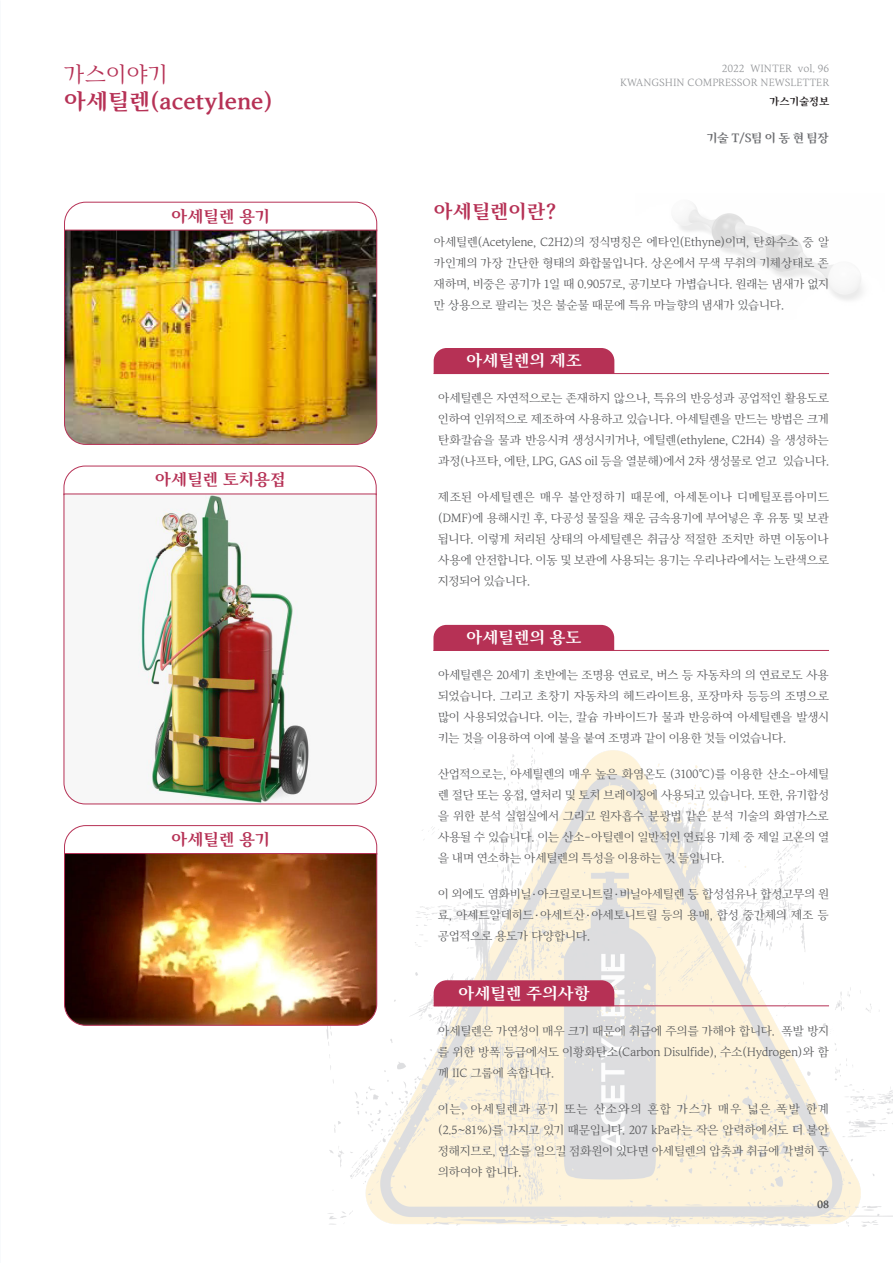
<style>
.page{position:relative;width:893px;height:1263px;background:#fff}
.page>*{position:absolute;margin:0;border:0;box-sizing:border-box;transform-origin:0 0}
.t1{font:22.5px "Arita buri Bold OTF";color:#b63155}
.t2{font:22.5px "Arita buri Medium OTF";color:#b63155}
.ÿFFFFB9ÿFFFFD9ÿFFFF{font:19.5px "Arita buri Bold OTF";color:#b63155}
.ÿFFFFB9ÿFFFFD9ÿFFFF-2{font:16.5px "Arita buri Bold OTF";color:#fff}
.ÿFFFFB9ÿFFFFD9ÿFFFF-3{font:16.5px "Arita buri Bold OTF";color:#b63155}
.t3{font:12px/21px "Arita buri Medium OTF";letter-spacing:-.025em;color:#57585a;text-align:justify}
.ÿFFFFB9ÿFFFFD9ÿFFFF-4{font:12px "Arita buri Bold OTF";color:#6c6d70}
.t4{font:10.5px "Arita buri Medium OTF";color:#939598}
.t5{font:10.5px "Arita buri Bold OTF";color:#231f20}
.t6{font:10.5px "Arita buri Bold OTF";color:#4b4c4d}
</style>
<div class="page">
<img style="left:326px;top:731px;width:567px;height:495px">
<img style="left:675px;top:204px;width:187px;height:96px">
<div style="left:434px;top:348px;width:180px;height:25px;background:#b63155"></div>
<hr style="left:434px;top:373px;width:395px;height:1px;background:#b63155">
<div style="left:433px;top:625px;width:181px;height:25px;background:#b63155"></div>
<hr style="left:433px;top:650px;width:396px;height:1px;background:#b63155">
<div style="left:434px;top:980px;width:180px;height:25px;background:#b63155"></div>
<hr style="left:434px;top:1005px;width:395px;height:1px;background:#b63155">
<svg style="left:64px;top:202px;width:313px;height:28px"></svg>
<img style="left:64px;top:230px;width:313px;height:215px">
<svg style="left:64px;top:825px;width:313px;height:28px"></svg>
<img style="left:64px;top:853px;width:313px;height:173px">
<svg style="left:64px;top:466px;width:313px;height:28px"></svg>
<img style="left:64px;top:494px;width:313px;height:310px">
<p class="t2" style="left:64px;top:62px;width:105px">가스이야기</p>
<p class="t1" style="left:64px;top:89px;width:211px">아세틸렌(acetylene)</p>
<p class="t5" style="left:769px;top:96px;width:61px">가스기술정보</p>
<p class="t4" style="left:722px;top:63px;width:109px">2022 WINTER vol. 96</p>
<p class="t4" style="left:620px;top:77px;width:211px">KWANGSHIN COMPRESSOR NEWSLETTER</p>
<p class="ÿFFFFB9ÿFFFFD9ÿFFFF-3" style="left:171px;top:207px;width:100px">아세틸렌 용기</p>
<p class="ÿFFFFB9ÿFFFFD9ÿFFFF-3" style="left:155px;top:471px;width:132px">아세틸렌 토치용접</p>
<p class="ÿFFFFB9ÿFFFFD9ÿFFFF-3" style="left:171px;top:830px;width:100px">아세틸렌 용기</p>
<p class="ÿFFFFB9ÿFFFFD9ÿFFFF-4" style="left:707px;top:132px;width:124px">기술 T/S팀 이 동 현 팀장</p>
<p class="ÿFFFFB9ÿFFFFD9ÿFFFF" style="left:434px;top:200px;width:125px">아세틸렌이란?</p>
<p class="t3" style="left:434px;top:231px;width:397px">아세틸렌(Acetylene, C2H2)의 정식명칭은 에타인(Ethyne)이며, 탄화수소 중 알 카인계의 가장 간단한 형태의 화합물입니다. 상온에서 무색 무취의 기체상태로 존 재하며, 비중은 공기가 1일 때 0.9057로, 공기보다 가볍습니다. 원래는 냄새가 없지 만 상용으로 팔리는 것은 불순물 때문에 특유 마늘향의 냄새가 있습니다.</p>
<p class="ÿFFFFB9ÿFFFFD9ÿFFFF-2" style="left:466px;top:352px;width:117px">아세틸렌의 제조</p>
<p class="t3" style="left:438px;top:388px;width:393px">아세틸렌은 자연적으로는 존재하지 않으나, 특유의 반응성과 공업적인 활용도로 인하여 인위적으로 제조하여 사용하고 있습니다. 아세틸렌을 만드는 방법은 크게 탄화칼슘을 물과 반응시켜 생성시키거나, 에틸렌(ethylene, C2H4) 을 생성하는 과정(나프타, 에탄, LPG, GAS oil 등을 열분해)에서 2차 생성물로 얻고 있습니다.</p>
<p class="t3" style="left:438px;top:487px;width:393px">제조된 아세틸렌은 매우 불안정하기 때문에, 아세톤이나 디메틸포름아미드 (DMF)에 용해시킨 후, 다공성 물질을 채운 금속용기에 부어넣은 후 유통 및 보관 됩니다. 이렇게 처리된 상태의 아세틸렌은 취급상 적절한 조치만 하면 이동이나 사용에 안전합니다. 이동 및 보관에 사용되는 용기는 우리나라에서는 노란색으로 지정되어 있습니다.</p>
<p class="ÿFFFFB9ÿFFFFD9ÿFFFF-2" style="left:466px;top:629px;width:117px">아세틸렌의 용도</p>
<p class="t3" style="left:438px;top:665px;width:393px">아세틸렌은 20세기 초반에는 조명용 연료로, 버스 등 자동차의 의 연료로도 사용 되었습니다. 그리고 초창기 자동차의 헤드라이트용, 포장마차 등등의 조명으로 많이 사용되었습니다. 이는, 칼슘 카바이드가 물과 반응하여 아세틸렌을 발생시 키는 것을 이용하여 이에 불을 붙여 조명과 같이 이용한 것들 이었습니다.</p>
<p class="t3" style="left:438px;top:764px;width:393px">산업적으로는, 아세틸렌의 매우 높은 화염온도 (3100℃)를 이용한 산소-아세틸 렌 절단 또는 옹접, 열처리 및 토치 브레이징에 사용되고 있습니다. 또한, 유기합성 을 위한 분석 실험실에서 그리고 원자흡수 분광법 같은 분석 기술의 화염가스로 사용될 수 있습니다. 이는 산소-아틸렌이 일반적인 연료용 기체 중 제일 고온의 열 을 내며 연소하는 아세틸렌의 특성을 이용하는 것 들입니다.</p>
<p class="t3" style="left:438px;top:884px;width:393px">이 외에도 염화비닐·아크릴로니트릴·비닐아세틸렌 등 합성섬유나 합성고무의 원 료, 아세트알데히드·아세트산·아세토니트릴 등의 용매, 합성 중간체의 제조 등 공업적으로 용도가 다양합니다.</p>
<p class="ÿFFFFB9ÿFFFFD9ÿFFFF-2" style="left:458px;top:984px;width:134px">아세틸렌 주의사항</p>
<p class="t3" style="left:438px;top:1020px;width:393px">아세틸렌은 가연성이 매우 크기 때문에 취급에 주의를 가해야 합니다. 폭발 방지 를 위한 방폭 등급에서도 이황화탄소(Carbon Disulfide), 수소(Hydrogen)와 함 께 IIC 그룹에 속합니다.</p>
<p class="t3" style="left:438px;top:1098px;width:393px">이는, 아세틸렌과 공기 또는 산소와의 혼합 가스가 매우 넓은 폭발 한계 (2.5~81%)를 가지고 있기 때문입니다. 207 kPa라는 작은 압력하에서도 더 불안 정해지므로, 연소를 일으킬 점화원이 있다면 아세틸렌의 압축과 취급에 각별히 주 의하여야 합니다.</p>
<p class="t6" style="left:817px;top:1198px;width:14px">08</p>
</div>
